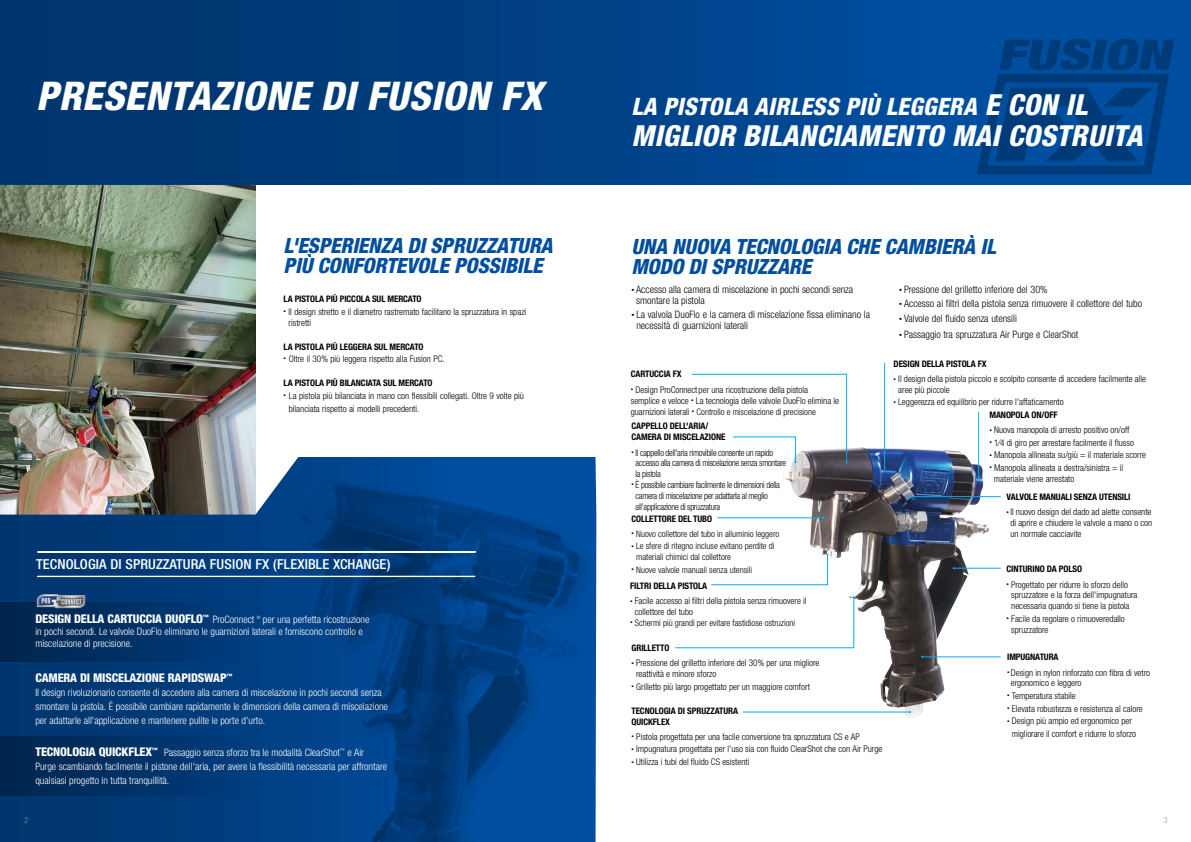
<style>
.page{position:relative;width:1191px;height:842px;background:#fff}
.page>*{position:absolute;margin:0;border:0;box-sizing:border-box;transform-origin:0 0}
.t1{font:italic 800 condensed 39.6px "Helvetica Neue LTW1 G";letter-spacing:.01em;color:#fff}
.t2{font:italic 800 condensed 29px "Helvetica Neue LTW1 G";letter-spacing:.01em;color:#fff}
.t3{font:italic 800 condensed 24px "Helvetica Neue LTW1 G";letter-spacing:.01em;color:#fff}
.t4{font:italic 800 condensed 21px/20px "Helvetica Neue LTW1 G";letter-spacing:-.01em;color:#004ea0}
.t5{font:500 condensed 13.8px "Helvetica Neue LTW1 G";letter-spacing:.01em;color:#fff;scale:1.04 1}
.t6{font:800 condensed 12px "Helvetica Neue LTW1 G";letter-spacing:-.01em;color:#fff}
.t7{font:300 condensed 10.2px/14px "Helvetica Neue LTW1 G";color:#fff}
.t8{font:300 condensed 10.2px/11px "Helvetica Neue LTW1 G";color:#000}
.t9{font:300 condensed 9.2px/10.8px "Helvetica Neue LTW1 G";color:#000}
.t10{font:300 condensed 9.2px/10.8px "Helvetica Neue LTW1 G";letter-spacing:-.03em;color:#000;scale:.95 1}
.t11{font:700 condensed 9px/10.8px "Helvetica Neue LTW1 G";letter-spacing:-.01em;color:#000}
.t12{font:300 condensed 9px/10.8px "Helvetica Neue LTW1 G";color:#000}
.t13{font:300 condensed 8px "Helvetica Neue LTW1 G";color:#939598}
.t14{font:300 condensed 4.5px "Helvetica Neue LTW1 G";color:#fff}
.s1{font-weight:300;font-size:10.2px}
.s2{font-weight:800;font-size:12px}
.s3{font-size:29px}
.s4{font-size:6px}
.s5{font-size:9.2px}
</style>
<div class="page">
<img style="left:783px;top:447px;width:161px;height:271px">
<img style="left:0;top:185px;width:255px;height:272px">
<svg style="left:0;top:457px;width:596px;height:385px;background:#1d4c7f"></svg>
<svg style="left:0;top:0;width:1191px;height:185px;background:#004085"></svg>
<div style="left:0;top:603px;width:271px;height:59px;background:linear-gradient(to right,#00244c,#003f83)"></div>
<div style="left:0;top:736px;width:271px;height:60px;background:linear-gradient(to right,#00244c,#003f83)"></div>
<div style="left:294px;top:481px;width:300px;height:361px;background:#000;opacity:.22"></div>
<img style="left:294px;top:482px;width:252px;height:360px">
<svg style="left:37px;top:551px;width:439px;height:2px"></svg>
<svg style="left:37px;top:576px;width:438px;height:1px"></svg>
<svg style="left:975px;top:39px;width:199px;height:137px;background:#00438a"></svg>
<img style="left:34px;top:592px;width:53px;height:18px">
<hr style="left:884px;top:363px;width:1px;height:105px;background:#00aeef">
<hr style="left:922px;top:657px;width:78px;height:1px;background:#00aeef">
<hr style="left:717px;top:517px;width:106px;height:1px;background:#00aeef">
<hr style="left:909px;top:496px;width:91px;height:1px;background:#00aeef">
<svg style="left:711px;top:554px;width:117px;height:31px"></svg>
<hr style="left:978px;top:412px;width:1px;height:65px;background:#00aeef">
<hr style="left:953px;top:568px;width:47px;height:1px;background:#00aeef">
<svg style="left:675px;top:596px;width:179px;height:52px"></svg>
<hr style="left:743px;top:712px;width:167px;height:1px;background:#00aeef">
<svg style="left:692px;top:374px;width:155px;height:89px"></svg>
<h1 class="t1" style="left:36px;top:71px;width:508px">PRESENTAZIONE DI FUSION FX</h1>
<h3 class="t4" style="left:284px;top:235px;width:270px">L'ESPERIENZA DI SPRUZZATURA<br>PIÙ CONFORTEVOLE POSSIBILE</h3>
<p class="t11" style="left:284px;top:293px;width:139px">LA PISTOLA PIÙ PICCOLA SUL MERCATO</p>
<p class="t9" style="left:288px;top:306px;width:239px;text-indent:-5px"><sup>•</sup> Il design stretto e il diametro rastremato facilitano la spruzzatura in spazi ristretti</p>
<p class="t11" style="left:284px;top:342px;width:141px">LA PISTOLA PIÙ LEGGERA SUL MERCATO</p>
<p class="t9" style="left:284px;top:353px;width:163px"><sup>•</sup> Oltre il 30% più leggera rispetto alla Fusion PC.</p>
<p class="t11" style="left:284px;top:377px;width:150px">LA PISTOLA PIÙ BILANCIATA SUL MERCATO</p>
<p class="t9" style="left:289px;top:389px;width:237px;line-height:13.2px;text-indent:-5px"><sup>•</sup> La pistola più bilanciata in mano con flessibili collegati. Oltre 9 volte più bilanciata rispetto ai modelli precedenti.</p>
<h3 class="t5" style="left:36px;top:555px;width:342px">TECNOLOGIA DI SPRUZZATURA FUSION FX (FLEXIBLE XCHANGE)</h3>
<h3 class="t6" style="left:35px;top:611px;width:220px">DESIGN DELLA CARTUCCIA DUOFLO<sup>™</sup> <span class="s1">ProConnect</span></h3>
<p class="t14" style="left:257px;top:615px;width:5px">®</p>
<p class="t7" style="left:35px;top:614px;width:335px;line-height:12px;text-indent:228px">per una perfetta ricostruzione in pochi secondi. Le valvole DuoFlo eliminano le guarnizioni laterali e forniscono controllo e miscelazione di precisione.</p>
<h3 class="t6" style="left:35px;top:670px;width:199px">CAMERA DI MISCELAZIONE RAPIDSWAP<sup>™</sup></h3>
<p class="t7" style="left:35px;top:685px;width:354px">Il design rivoluzionario consente di accedere alla camera di miscelazione in pochi secondi senza smontare la pistola. È possibile cambiare rapidamente le dimensioni della camera di miscelazione per adattarle all'applicazione e mantenere pulite le porte d'urto.</p>
<p class="t7" style="left:35px;top:745px;width:353px"><span class="s2">TECNOLOGIA QUICKFLEX</span><sup>™</sup> Passaggio senza sforzo tra le modalità ClearShot<sup>™</sup> e Air<br>Purge scambiando facilmente il pistone dell'aria, per avere la flessibilità necessaria per affrontare qualsiasi progetto in tutta tranquillità.</p>
<h3 class="t3" style="left:631px;top:91px;width:457px">LA PISTOLA AIRLESS PIÙ LEGGERA <span class="s3">E CON IL</span></h3>
<h2 class="t2" style="left:631px;top:117px;width:512px">MIGLIOR BILANCIAMENTO MAI COSTRUITA</h2>
<h3 class="t4" style="left:631px;top:236px;width:366px">UNA NUOVA TECNOLOGIA CHE CAMBIERÀ IL<br>MODO DI SPRUZZARE</h3>
<p class="t8" style="left:636px;top:284px;width:218px;text-indent:-5px"><span class="s4">•</span> Accesso alla camera di miscelazione in pochi secondi senza smontare la pistola</p>
<p class="t8" style="left:636px;top:309px;width:235px;text-indent:-5px"><span class="s4">•</span> La valvola DuoFlo e la camera di miscelazione fissa eliminano la necessità di guarnizioni laterali</p>
<p class="t8" style="left:899px;top:284px;width:150px"><span class="s4">•</span> Pressione del grilletto inferiore del 30%</p>
<p class="t8" style="left:899px;top:298px;width:244px"><span class="s4">•</span> Accesso ai filtri della pistola senza rimuovere il collettore del tubo</p>
<p class="t8" style="left:899px;top:312px;width:119px"><span class="s4">•</span> Valvole del fluido senza utensili</p>
<p class="t8" style="left:899px;top:329px;width:181px"><span class="s4">•</span> Passaggio tra spruzzatura Air Purge e ClearShot</p>
<p class="t11" style="left:631px;top:369px;width:53px">CARTUCCIA FX</p>
<p class="t9" style="left:631px;top:384px;width:210px;line-height:11.5px"><sup>•</sup> Design ProConnect per una ricostruzione della pistola semplice e veloce <sup>•</sup> La tecnologia delle valvole DuoFlo elimina le</p>
<p class="t12" style="left:631px;top:406px;width:187px"><span class="s5">guarnizioni laterali</span> <sup>•</sup> Controllo e miscelazione di precisione</p>
<p class="t11" style="left:631px;top:421px;width:95px">CAPPELLO DELL'ARIA/<br>CAMERA DI MISCELAZIONE</p>
<p class="t10" style="left:635px;top:447px;width:160px;text-indent:-4px"><sup>•</sup> Il cappello dell'aria rimovibile consente un rapido accesso alla camera di miscelazione senza smontare la pistola</p>
<p class="t10" style="left:635px;top:479px;width:153px;text-indent:-4px"><sup>•</sup> È possibile cambiare facilmente le dimensioni della camera di miscelazione per adattarla al meglio all'applicazione di spruzzatura</p>
<p class="t11" style="left:631px;top:513px;width:82px">COLLETTORE DEL TUBO</p>
<p class="t12" style="left:631px;top:528px;width:149px"><sup>•</sup> Nuovo collettore del tubo in alluminio leggero</p>
<p class="t12" style="left:636px;top:541px;width:140px;text-indent:-5px"><sup>•</sup> Le sfere di ritegno incluse evitano perdite di materiali chimici dal collettore</p>
<p class="t12" style="left:631px;top:564px;width:122px"><sup>•</sup> Nuove valvole manuali senza utensili</p>
<p class="t11" style="left:630px;top:580px;width:79px">FILTRI DELLA PISTOLA</p>
<p class="t9" style="left:635px;top:595px;width:173px;text-indent:-5px"><sup>•</sup> Facile accesso ai filtri della pistola senza rimuovere il collettore del tubo</p>
<p class="t12" style="left:630px;top:617px;width:167px"><sup>•</sup> Schermi più grandi per evitare fastidiose ostruzioni</p>
<p class="t11" style="left:631px;top:643px;width:39px">GRILLETTO</p>
<p class="t9" style="left:636px;top:658px;width:185px;text-indent:-5px"><sup>•</sup> Pressione del grilletto inferiore del 30% per una migliore reattività e minore sforzo</p>
<p class="t9" style="left:631px;top:681px;width:180px"><sup>•</sup> Grilletto più largo progettato per un maggiore comfort</p>
<p class="t11" style="left:631px;top:705px;width:108px">TECNOLOGIA DI SPRUZZATURA<br>QUICKFLEX</p>
<p class="t9" style="left:631px;top:731px;width:230px"><sup>•</sup> Pistola progettata per una facile conversione tra spruzzatura CS e AP</p>
<p class="t9" style="left:631px;top:744px;width:252px"><sup>•</sup> Impugnatura progettata per l'uso sia con fluido ClearShot che con Air Purge</p>
<p class="t9" style="left:631px;top:756px;width:119px"><sup>•</sup> Utilizza i tubi del fluido CS esistenti</p>
<p class="t11" style="left:893px;top:358px;width:94px">DESIGN DELLA PISTOLA FX</p>
<p class="t9" style="left:898px;top:373px;width:249px;text-indent:-5px"><sup>•</sup> Il design della pistola piccolo e scolpito consente di accedere facilmente alle aree più piccole</p>
<p class="t9" style="left:893px;top:397px;width:171px"><sup>•</sup> Leggerezza ed equilibrio per ridurre l'affaticamento</p>
<p class="t11" style="left:989px;top:409px;width:70px">MANOPOLA ON/OFF</p>
<p class="t9" style="left:989px;top:424px;width:141px"><sup>•</sup> Nuova manopola di arresto positivo on/off</p>
<p class="t9" style="left:989px;top:437px;width:146px"><sup>•</sup> 1⁄4 di giro per arrestare facilmente il flusso</p>
<p class="t9" style="left:989px;top:450px;width:158px"><sup>•</sup> Manopola allineata su/giù = il materiale scorre</p>
<p class="t9" style="left:994px;top:462px;width:131px;text-indent:-4px"><sup>•</sup> Manopola allineata a destra/sinistra = il materiale viene arrestato</p>
<p class="t11" style="left:1006px;top:491px;width:125px">VALVOLE MANUALI SENZA UTENSILI</p>
<p class="t9" style="left:1010px;top:507px;width:143px;text-align:justify;text-indent:-4px"><sup>•</sup> Il nuovo design del dado ad alette consente di aprire e chiudere le valvole a mano o con un normale cacciavite</p>
<p class="t11" style="left:1006px;top:564px;width:77px">CINTURINO DA POLSO</p>
<p class="t9" style="left:1011px;top:579px;width:128px;text-indent:-5px"><sup>•</sup> Progettato per ridurre lo sforzo dello spruzzatore e la forza dell'impugnatura necessaria quando si tiene la pistola</p>
<p class="t9" style="left:1011px;top:613px;width:115px;text-indent:-5px"><sup>•</sup> Facile da regolare o rimuoveredallo spruzzatore</p>
<p class="t11" style="left:1007px;top:652px;width:53px">IMPUGNATURA</p>
<p class="t9" style="left:1010px;top:667px;width:141px;text-indent:-4px"><sup>•</sup> Design in nylon rinforzato con fibra di vetro ergonomico e leggero</p>
<p class="t9" style="left:1007px;top:690px;width:70px"><sup>•</sup> Temperatura stabile</p>
<p class="t9" style="left:1007px;top:703px;width:137px"><sup>•</sup> Elevata robustezza e resistenza al calore</p>
<p class="t9" style="left:1007px;top:715px;width:130px;line-height:12.6px;text-align:center"><sup>•</sup> Design più ampio ed ergonomico per migliorare il comfort e ridurre lo sforzo</p>
<p class="t13" style="left:25px;top:815px;width:5px">2</p>
<p class="t13" style="left:1164px;top:816px;width:5px">3</p>
</div>
